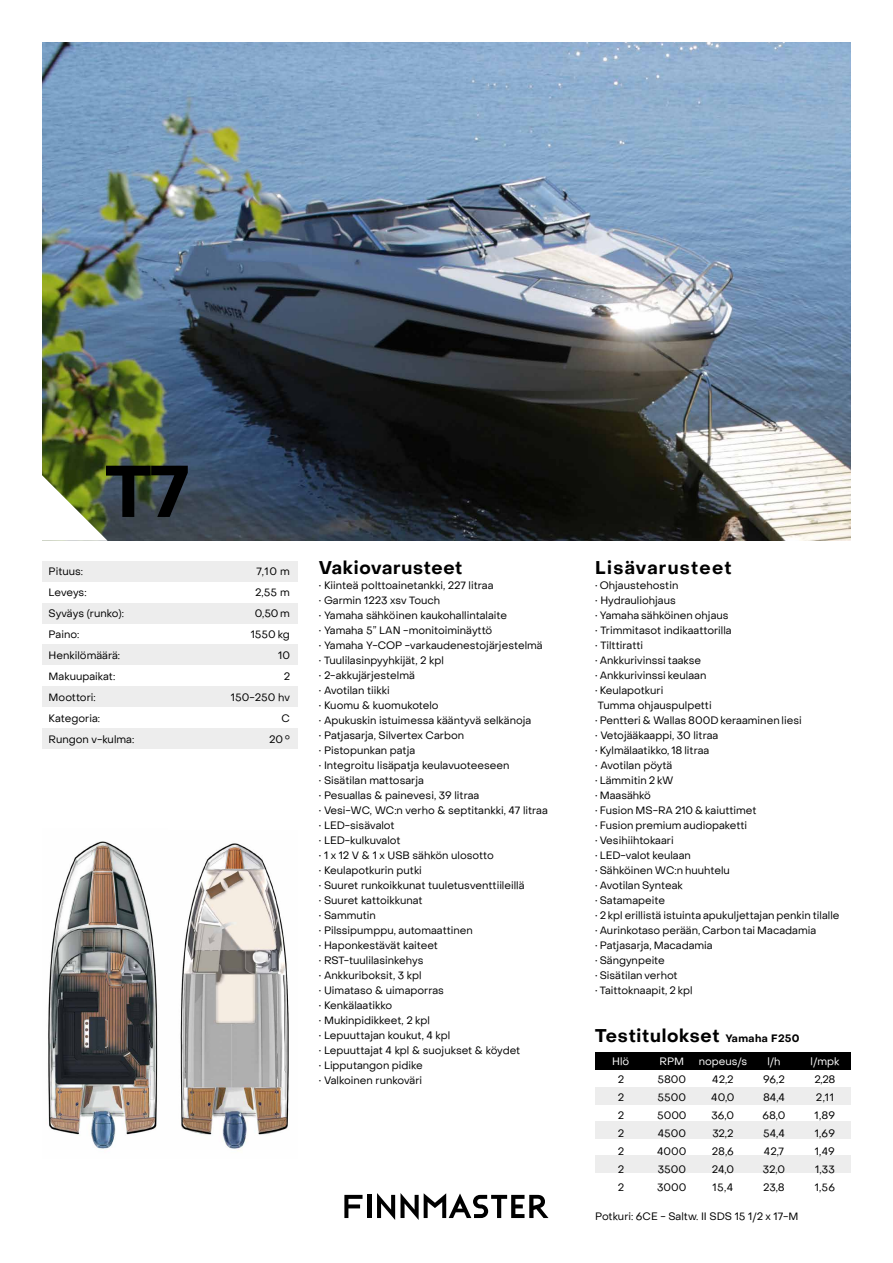
<style>
.page{position:relative;width:893px;height:1263px;background:#fff}
.page>*{position:absolute;margin:0;border:0;box-sizing:border-box;transform-origin:0 0}
.t1{font:700 72px "Object Sans";color:#000}
.t2{font:700 18px "Object Sans";letter-spacing:.04em;color:#000}
.t3{font:700 18px "Object Sans";letter-spacing:.07em;color:#000}
.t4{font:10.5px/18px "Object Sans";color:#000;text-align:justify}
.t5{font:10.5px/18px "Object Sans";letter-spacing:.02em;color:#000}
.t6{font:10.5px "Object Sans";color:#fff}
.s1{font-size:10.5px}
</style>
<div class="page">
<img style="left:43px;top:43px;width:807px;height:497px">
<img style="left:180px;top:843px;width:109px;height:308px">
<img style="left:48px;top:841px;width:110px;height:308px">
<svg style="left:42px;top:475px;width:66px;height:66px"></svg>
<hr style="left:367px;top:1195px;width:4px;height:23px;background:#000">
<svg style="left:377px;top:1193px;width:171px;height:27px"></svg>
<svg style="left:344px;top:1195px;width:19px;height:23px"></svg>
<div style="left:43px;top:561px;width:255px;height:21px;background:#ededed"></div>
<div style="left:43px;top:644px;width:255px;height:21px;background:#ededed"></div>
<div style="left:43px;top:728px;width:255px;height:21px;background:#ededed"></div>
<div style="left:43px;top:686px;width:255px;height:21px;background:#ededed"></div>
<div style="left:43px;top:603px;width:255px;height:21px;background:#ededed"></div>
<div style="left:595px;top:1053px;width:255px;height:17px;background:#000"></div>
<div style="left:595px;top:1155px;width:255px;height:18px;background:#ededed"></div>
<div style="left:595px;top:1121px;width:255px;height:17px;background:#ededed"></div>
<div style="left:595px;top:1087px;width:255px;height:17px;background:#ededed"></div>
<h1 class="t1" style="left:105px;top:448px;width:85px">T7</h1>
<p class="t4" style="left:49px;top:562px;width:36px">Pituus:</p>
<p class="t4" style="left:257px;top:562px;width:35px">7,10 m</p>
<p class="t4" style="left:49px;top:583px;width:39px">Leveys:</p>
<p class="t4" style="left:255px;top:583px;width:36px">2,55 m</p>
<p class="t4" style="left:49px;top:604px;width:77px">Syväys (runko):</p>
<p class="t4" style="left:255px;top:604px;width:37px">0,50 m</p>
<p class="t4" style="left:49px;top:625px;width:32px">Paino:</p>
<p class="t4" style="left:251px;top:625px;width:41px">1550 kg</p>
<p class="t4" style="left:49px;top:646px;width:73px">Henkilömäärä:</p>
<p class="t4" style="left:278px;top:646px;width:13px">10</p>
<p class="t4" style="left:49px;top:667px;width:68px">Makuupaikat:</p>
<p class="t4" style="left:284px;top:667px;width:8px">2</p>
<p class="t4" style="left:49px;top:688px;width:49px">Moottori:</p>
<p class="t4" style="left:231px;top:688px;width:61px">150-250 hv</p>
<p class="t4" style="left:49px;top:709px;width:53px">Kategoria:</p>
<p class="t4" style="left:282px;top:709px;width:10px">C</p>
<p class="t4" style="left:49px;top:730px;width:87px">Rungon v-kulma:</p>
<p class="t4" style="left:269px;top:730px;width:22px">20º °</p>
<h2 class="t2" style="left:319px;top:557px;width:145px">Vakiovarusteet</h2>
<p class="t4" style="left:319px;top:577px;width:176px">• Kiinteä polttoainetankki, 227 litraa</p>
<p class="t4" style="left:319px;top:592px;width:123px">• Garmin 1223 xsv Touch</p>
<p class="t4" style="left:319px;top:607px;width:190px">• Yamaha sähköinen kaukohallintalaite</p>
<p class="t4" style="left:319px;top:622px;width:175px">• Yamaha 5” LAN -monitoiminäyttö</p>
<p class="t4" style="left:319px;top:637px;width:225px">• Yamaha Y-COP -varkaudenestojärjestelmä</p>
<p class="t4" style="left:319px;top:652px;width:126px">• Tuulilasinpyyhkijät, 2 kpl</p>
<p class="t4" style="left:319px;top:667px;width:97px">• 2-akkujärjestelmä</p>
<p class="t4" style="left:319px;top:682px;width:72px">• Avotilan tiikki</p>
<p class="t4" style="left:319px;top:697px;width:121px">• Kuomu &amp; kuomukotelo</p>
<p class="t4" style="left:319px;top:712px;width:214px">• Apukuskin istuimessa kääntyvä selkänoja</p>
<p class="t4" style="left:319px;top:727px;width:147px">• Patjasarja, Silvertex Carbon</p>
<p class="t4" style="left:319px;top:742px;width:98px">• Pistopunkan patja</p>
<p class="t4" style="left:319px;top:757px;width:192px">• Integroitu lisäpatja keulavuoteeseen</p>
<p class="t4" style="left:319px;top:772px;width:107px">• Sisätilan mattosarja</p>
<p class="t4" style="left:319px;top:787px;width:162px">• Pesuallas &amp; painevesi, 39 litraa</p>
<p class="t4" style="left:319px;top:802px;width:230px">• Vesi-WC, WC:n verho &amp; septitankki, 47 litraa</p>
<p class="t4" style="left:319px;top:817px;width:77px">• LED-sisävalot</p>
<p class="t4" style="left:319px;top:832px;width:83px">• LED-kulkuvalot</p>
<p class="t4" style="left:319px;top:847px;width:176px">• 1 x 12 V &amp; 1 x USB sähkön ulosotto</p>
<p class="t4" style="left:319px;top:862px;width:105px">• Keulapotkurin putki</p>
<p class="t4" style="left:319px;top:877px;width:207px">• Suuret runkoikkunat tuuletusventtiileillä</p>
<p class="t4" style="left:319px;top:892px;width:105px">• Suuret kattoikkunat</p>
<p class="t4" style="left:319px;top:907px;width:59px">• Sammutin</p>
<p class="t4" style="left:319px;top:922px;width:156px">• Pilssipumppu, automaattinen</p>
<p class="t4" style="left:319px;top:937px;width:121px">• Haponkestävät kaiteet</p>
<p class="t4" style="left:319px;top:952px;width:106px">• RST-tuulilasinkehys</p>
<p class="t4" style="left:319px;top:967px;width:104px">• Ankkuriboksit, 3 kpl</p>
<p class="t4" style="left:319px;top:982px;width:126px">• Uimataso &amp; uimaporras</p>
<p class="t4" style="left:319px;top:997px;width:75px">• Kenkälaatikko</p>
<p class="t4" style="left:319px;top:1012px;width:113px">• Mukinpidikkeet, 2 kpl</p>
<p class="t4" style="left:319px;top:1027px;width:133px">• Lepuuttajan koukut, 4 kpl</p>
<p class="t4" style="left:319px;top:1042px;width:203px">• Lepuuttajat 4 kpl &amp; suojukset &amp; köydet</p>
<p class="t4" style="left:319px;top:1057px;width:106px">• Lipputangon pidike</p>
<p class="t4" style="left:319px;top:1072px;width:105px">• Valkoinen runkoväri</p>
<h2 class="t3" style="left:595px;top:557px;width:138px">Lisävarusteet</h2>
<p class="t4" style="left:595px;top:577px;width:85px">• Ohjaustehostin</p>
<p class="t4" style="left:595px;top:592px;width:82px">• Hydrauliohjaus</p>
<p class="t4" style="left:595px;top:607px;width:135px">• Yamaha sähköinen ohjaus</p>
<p class="t4" style="left:595px;top:622px;width:138px">• Trimmitasot indikaattorilla</p>
<p class="t4" style="left:595px;top:637px;width:49px">• Tilttiratti</p>
<p class="t4" style="left:595px;top:652px;width:107px">• Ankkurivinssi taakse</p>
<p class="t4" style="left:595px;top:667px;width:113px">• Ankkurivinssi keulaan</p>
<p class="t4" style="left:595px;top:683px;width:118px;line-height:15px">• Keulapotkuri<br>Tumma ohjauspulpetti</p>
<p class="t4" style="left:595px;top:712px;width:208px">• Pentteri &amp; Wallas 800D keraaminen liesi</p>
<p class="t4" style="left:595px;top:727px;width:125px">• Vetojääkaappi, 30 litraa</p>
<p class="t4" style="left:595px;top:742px;width:116px">• Kylmälaatikko, 18 litraa</p>
<p class="t4" style="left:595px;top:757px;width:79px">• Avotilan pöytä</p>
<p class="t4" style="left:595px;top:772px;width:80px">• Lämmitin 2 kW</p>
<p class="t4" style="left:595px;top:787px;width:57px">• Maasähkö</p>
<p class="t4" style="left:595px;top:802px;width:163px">• Fusion MS-RA 210 &amp; kaiuttimet</p>
<p class="t4" style="left:595px;top:817px;width:153px">• Fusion premium audiopaketti</p>
<p class="t4" style="left:595px;top:832px;width:80px">• Vesihiihtokaari</p>
<p class="t4" style="left:595px;top:847px;width:97px">• LED-valot keulaan</p>
<p class="t4" style="left:595px;top:862px;width:136px">• Sähköinen WC:n huuhtelu</p>
<p class="t4" style="left:595px;top:877px;width:89px">• Avotilan Synteak</p>
<p class="t4" style="left:595px;top:892px;width:71px">• Satamapeite</p>
<p class="t4" style="left:595px;top:907px;width:246px">• 2 kpl erillistä istuinta apukuljettajan penkin tilalle</p>
<p class="t4" style="left:595px;top:922px;width:222px">• Aurinkotaso perään, Carbon tai Macadamia</p>
<p class="t4" style="left:595px;top:937px;width:119px">• Patjasarja, Macadamia</p>
<p class="t4" style="left:595px;top:952px;width:71px">• Sängynpeite</p>
<p class="t4" style="left:595px;top:967px;width:84px">• Sisätilan verhot</p>
<p class="t4" style="left:595px;top:982px;width:99px">• Taittoknaapit, 2 kpl</p>
<h2 class="t2" style="left:595px;top:1025px;width:206px">Testitulokset <span class="s1">Yamaha F250</span></h2>
<p class="t6" style="left:612px;top:1055px;width:19px">Hlö</p>
<p class="t4" style="left:618px;top:1071px;width:8px">2<br>2<br>2<br>2<br>2<br>2<br>2</p>
<p class="t6" style="left:660px;top:1055px;width:26px">RPM</p>
<p class="t4" style="left:657px;top:1071px;width:31px">5800<br>5500<br>5000<br>4500<br>4000<br>3500<br>3000</p>
<p class="t6" style="left:699px;top:1055px;width:50px">nopeus/s</p>
<p class="t4" style="left:711px;top:1071px;width:25px">42,2<br>40,0<br>36,0<br>32,2<br>28,6<br>24,0<br>15,4</p>
<p class="t6" style="left:767px;top:1055px;width:15px">l/h</p>
<p class="t4" style="left:762px;top:1071px;width:25px;text-align:left">96,2<br>84,4<br>68,0<br>54,4<br>42,7<br>32,0<br>23,8</p>
<p class="t4" style="left:595px;top:1207px;width:205px">Potkuri: 6CE - Saltw. II SDS 15 1/2 x 17-M</p>
<p class="t6" style="left:810px;top:1055px;width:30px">l/mpk</p>
<p class="t5" style="left:814px;top:1071px;width:23px">2,28<br>2,11<br>1,89<br>1,69<br>1,49<br>1,33<br>1,56</p>
</div>
